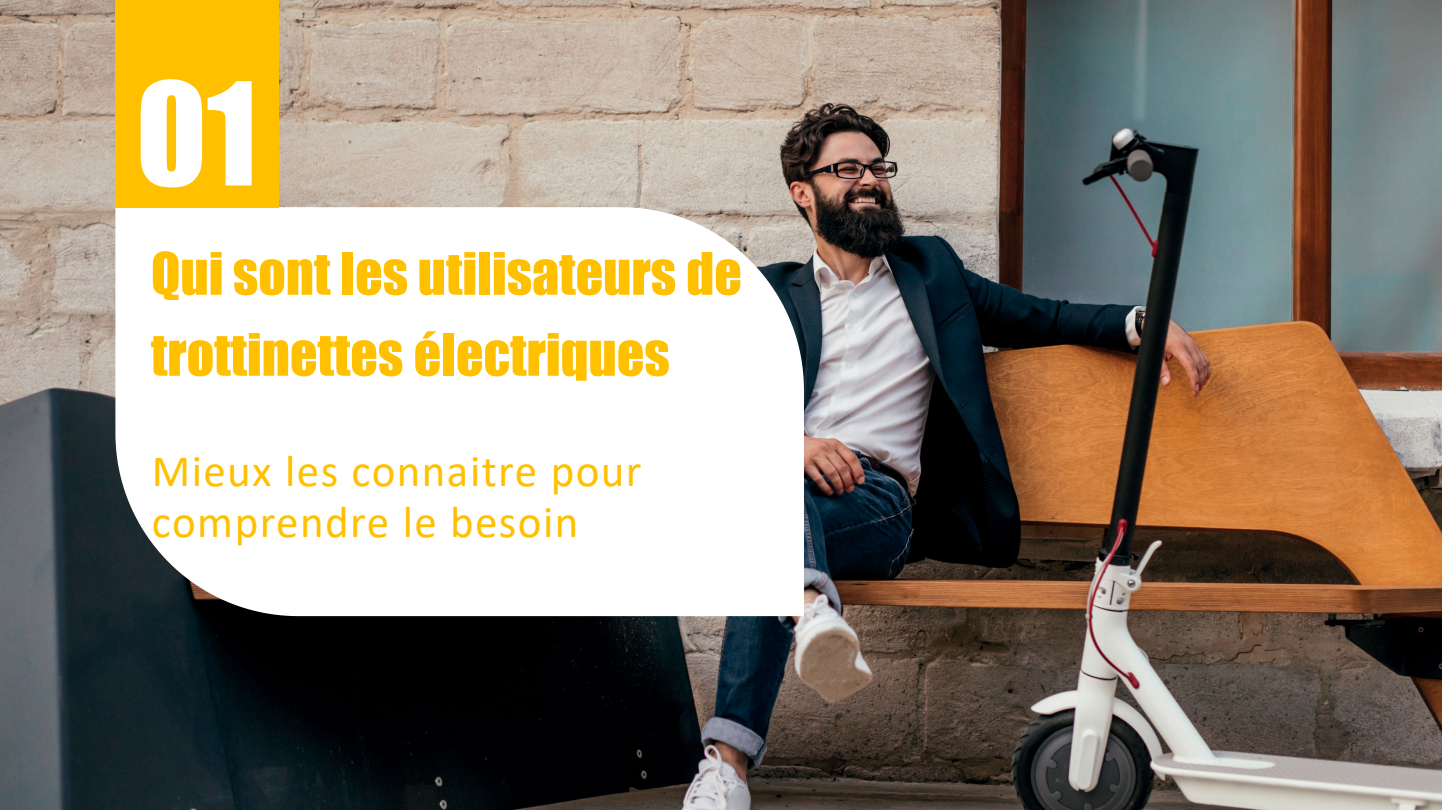
<style>
.page{position:relative;width:1442px;height:810px;background:#fff}
.page>*{position:absolute;margin:0;border:0;box-sizing:border-box;transform-origin:0 0}
.t1{font:132px "Impact";color:#fff}
.t2{font:54px/81px "Impact";color:#ffc000}
.t3{font:45px/51px "Calibri";letter-spacing:.03em;color:#ffc000}
</style>
<div class="page">
<img style="left:0;top:0;width:1441px;height:810px">
<svg style="left:115px;top:207px;width:689px;height:409px"></svg>
<div style="left:115px;top:0;width:164px;height:207px;background:#ffc000"></div>
<h2 class="t1" style="left:136px;top:31px;width:122px">01</h2>
<p class="t2" style="left:151px;top:232px;width:592px">Qui sont les utilisateurs de trottinettes électriques</p>
<p class="t3" style="left:152px;top:445px;width:491px">Mieux les connaitre pour comprendre le besoin</p>
</div>
